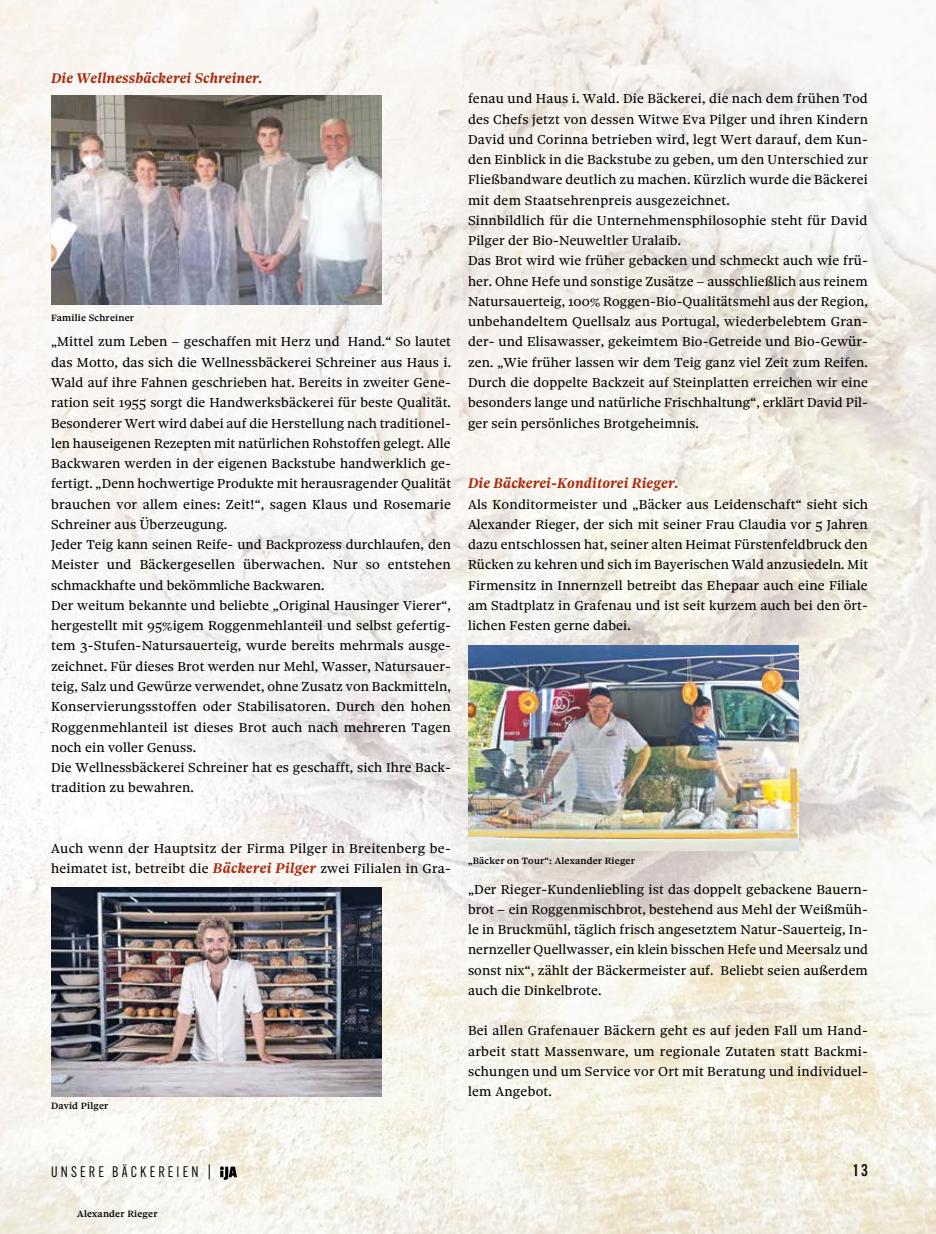
<style>
.page{position:relative;width:936px;height:1234px;background:#fff}
.page>*{position:absolute;margin:0;border:0;box-sizing:border-box;transform-origin:0 0}
.t1{font:500 16.5px "Alternate Gothic ATF";color:#000}
.t2{font:italic 700 15px "Sole Serif Text";letter-spacing:.01em;color:#a82e11}
.t3{font:15px "Alternate Gothic ATF";letter-spacing:.21em;color:#000}
.t4{font:13.8px/20.2px "Sole Serif Text";letter-spacing:.01em;color:#000}
.t5{font:500 9.75px "Sole Serif Caption";letter-spacing:.02em;color:#000}
.s1{font-weight:700;font-style:italic;font-size:15px;color:#a82e11}
</style>
<div class="page">
<img style="left:0;top:0;width:935px;height:1233px">
<img style="left:51px;top:887px;width:330px;height:208px">
<img style="left:51px;top:96px;width:330px;height:208px">
<svg style="left:220px;top:1165px;width:17px;height:14px"></svg>
<img style="left:468px;top:645px;width:330px;height:204px">
<p class="t2" style="left:51px;top:70px;width:213px">Die Wellnessbäckerei Schreiner.</p>
<p class="t5" style="left:51px;top:312px;width:84px">Familie Schreiner</p>
<p class="t4" style="left:51px;top:332px;width:401px">„Mittel zum Leben – geschaffen mit Herz und Hand.“ So lautet das Motto, das sich die Wellnessbäckerei Schreiner aus Haus i.<br>Wald auf ihre Fahnen geschrieben hat. Bereits in zweiter Gene&shy;ration seit 1955 sorgt die Handwerksbäckerei für beste Qualität.<br>Besonderer Wert wird dabei auf die Herstellung nach traditionel&shy;len hauseigenen Rezepten mit natürlichen Rohstoffen gelegt. Alle Backwaren werden in der eigenen Backstube handwerklich ge&shy;fertigt. „Denn hochwertige Produkte mit herausragender Qualität brauchen vor allem eines: Zeit!“, sagen Klaus und Rosemarie Schreiner aus Überzeugung.<br>Jeder Teig kann seinen Reife- und Backprozess durchlaufen, den Meister und Bäckergesellen überwachen. Nur so entstehen schmackhafte und bekömmliche Backwaren.<br>Der weitum bekannte und beliebte „Original Hausinger Vierer“, hergestellt mit 95%igem Roggenmehlanteil und selbst gefertig&shy;tem 3-Stufen-Natursauerteig, wurde bereits mehrmals ausge&shy;zeichnet. Für dieses Brot werden nur Mehl, Wasser, Natursauer&shy;teig, Salz und Gewürze verwendet, ohne Zusatz von Backmitteln, Konservierungsstoffen oder Stabilisatoren. Durch den hohen Roggenmehlanteil ist dieses Brot auch nach mehreren Tagen noch ein voller Genuss.<br>Die Wellnessbäckerei Schreiner hat es geschafft, sich Ihre Back&shy;tradition zu bewahren.</p>
<p class="t4" style="left:468px;top:89px;width:401px">fenau und Haus i. Wald. Die Bäckerei, die nach dem frühen Tod des Chefs jetzt von dessen Witwe Eva Pilger und ihren Kindern David und Corinna betrieben wird, legt Wert darauf, dem Kun&shy;den Einblick in die Backstube zu geben, um den Unterschied zur Fließbandware deutlich zu machen. Kürzlich wurde die Bäckerei mit dem Staatsehrenpreis ausgezeichnet.<br>Sinnbildlich für die Unternehmensphilosophie steht für David Pilger der Bio-Neuweltler Uralaib.<br>Das Brot wird wie früher gebacken und schmeckt auch wie frü&shy;her. Ohne Hefe und sonstige Zusätze – ausschließlich aus reinem Natursauerteig, 100% Roggen-Bio-Qualitätsmehl aus der Region, unbehandeltem Quellsalz aus Portugal, wiederbelebtem Gran&shy;der- und Elisawasser, gekeimtem Bio-Getreide und Bio-Gewür&shy;zen. „Wie früher lassen wir dem Teig ganz viel Zeit zum Reifen.<br>Durch die doppelte Backzeit auf Steinplatten erreichen wir eine besonders lange und natürliche Frischhaltung“, erklärt David Pil&shy;ger sein persönliches Brotgeheimnis.</p>
<p class="t2" style="left:468px;top:475px;width:212px">Die Bäckerei-Konditorei Rieger.</p>
<p class="t4" style="left:468px;top:494px;width:401px;text-align:justify">Als Konditormeister und „Bäcker aus Leidenschaft“ sieht sich Alexander Rieger, der sich mit seiner Frau Claudia vor 5 Jahren dazu entschlossen hat, seiner alten Heimat Fürstenfeldbruck den Rücken zu kehren und sich im Bayerischen Wald anzusiedeln. Mit Firmensitz in Innernzell betreibt das Ehepaar auch eine Filiale am Stadtplatz in Grafenau und ist seit kurzem auch bei den ört&shy;lichen Festen gerne dabei.</p>
<p class="t4" style="left:51px;top:838px;width:401px">Auch wenn der Hauptsitz der Firma Pilger in Breitenberg be&shy;heimatet ist, betreibt die <span class="s1">Bäckerei Pilger</span> zwei Filialen in Gra-</p>
<p class="t5" style="left:51px;top:1100px;width:59px">David Pilger</p>
<p class="t5" style="left:468px;top:855px;width:168px">„Bäcker on Tour“: Alexander Rieger</p>
<p class="t4" style="left:468px;top:878px;width:401px;text-align:justify">„Der Rieger-Kundenliebling ist das doppelt gebackene Bauern&shy;brot – ein Roggenmischbrot, bestehend aus Mehl der Weißmüh&shy;le in Bruckmühl, täglich frisch angesetztem Natur-Sauerteig, In&shy;nernzeller Quellwasser, ein klein bisschen Hefe und Meersalz und sonst nix“, zählt der Bäckermeister auf. Beliebt seien außerdem auch die Dinkelbrote.</p>
<p class="t4" style="left:468px;top:1020px;width:401px;text-align:justify">Bei allen Grafenauer Bäckern geht es auf jeden Fall um Hand&shy;arbeit statt Massenware, um regionale Zutaten statt Backmi&shy;schungen und um Service vor Ort mit Beratung und individuel&shy;lem Angebot.</p>
<p class="t3" style="left:51px;top:1162px;width:162px">UNSERE BÄCKEREIEN |</p>
<p class="t1" style="left:853px;top:1159px;width:16px">13</p>
<p class="t5" style="left:77px;top:1207px;width:82px">Alexander Rieger</p>
</div>
